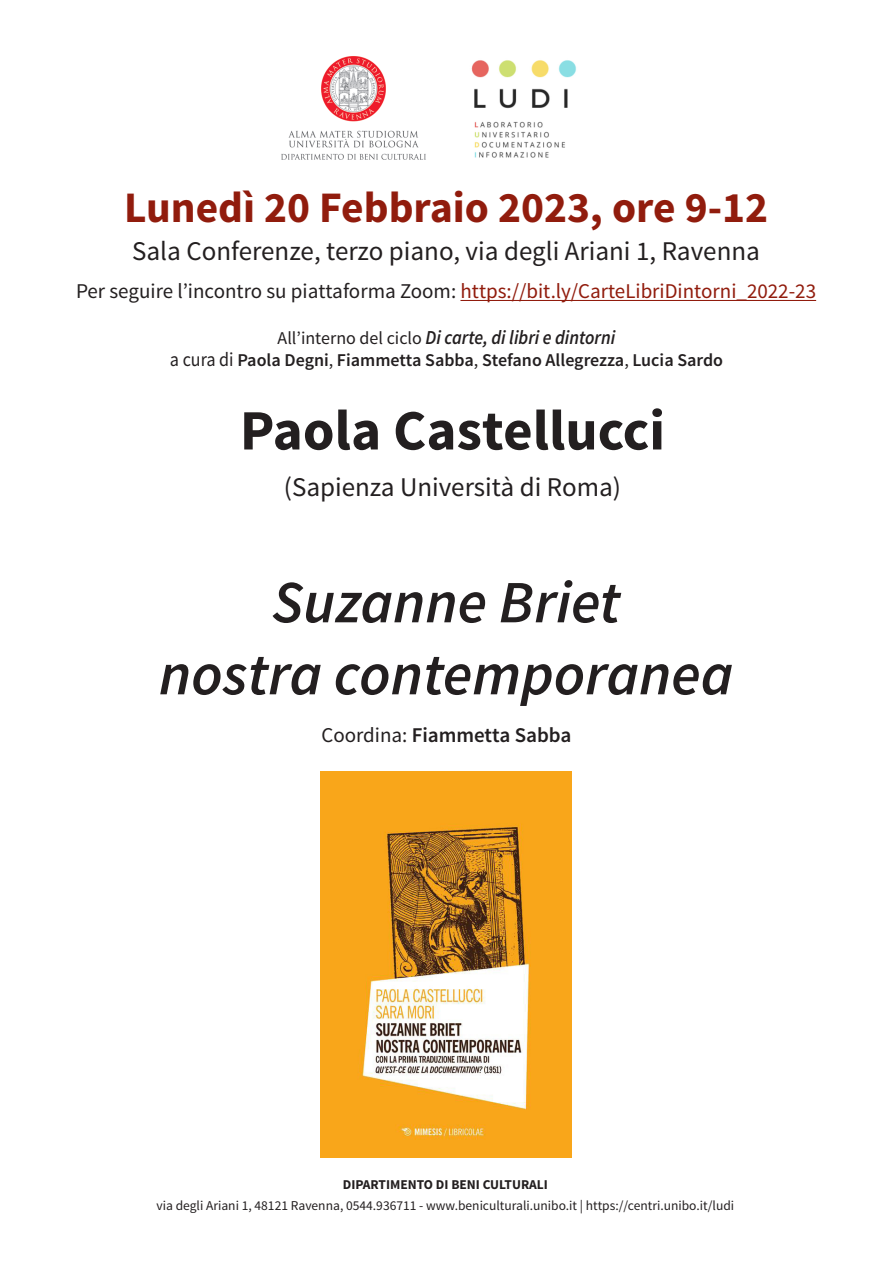
<style>
.page{position:relative;width:893px;height:1263px;background:#fff}
.page>*{position:absolute;margin:0;border:0;box-sizing:border-box;transform-origin:0 0}
.t1{font:italic 600 60px "Source Sans Pro";color:#231f20}
.t2{font:700 57px "Source Sans Pro";color:#231f20}
.t3{font:700 43.5px "Source Sans Pro";color:#911c0d}
.t4{font:27px "Source Sans Pro";color:#231f20}
.t5{font:21px "Source Sans Pro";color:#911c0d}
.t6{font:600 21px "Source Sans Pro";color:#231f20}
.t7{font:italic 600 19.8px "Source Sans Pro";color:#231f20;scale:.91 1}
.t8{font:600 18px "Source Sans Pro";color:#231f20}
.t9{font:13.5px "Source Sans Pro";color:#231f20}
.t10{font:700 13.5px "Source Sans Pro";color:#231f20}
.s1{color:#231f20}
.s2{font-weight:400;font-style:normal;font-size:18px}
.s3{font-weight:400;font-size:19.8px}
.s4{font-weight:400}
</style>
<div class="page">
<hr style="left:460px;top:300px;width:356px;height:1px;background:#911c0d">
<img style="left:320px;top:772px;width:251px;height:386px">
<img style="left:281px;top:56px;width:145px;height:104px">
<img style="left:471px;top:60px;width:105px;height:98px">
<p class="t3" style="left:124px;top:179px;width:645px">Lunedì 20 Febbraio 2023, ore 9-12</p>
<p class="t4" style="left:132px;top:234px;width:629px">Sala Conferenze, terzo piano, via degli Ariani 1, Ravenna</p>
<p class="t5" style="left:76px;top:278px;width:742px"><span class="s1">Per seguire l’incontro su piattaforma Zoom:</span> https://bit.ly/CarteLibriDintorni_2022-23</p>
<p class="t7" style="left:278px;top:325px;width:373px"><span class="s2">All’interno del ciclo</span> Di carte, di libri e dintorni</p>
<p class="t8" style="left:170px;top:348px;width:555px"><span class="s3">a cura di</span> Paola Degni<span class="s4">,</span> Fiammetta Sabba<span class="s4">,</span> Stefano Allegrezza<span class="s4">,</span> Lucia Sardo</p>
<p class="t2" style="left:240px;top:394px;width:427px">Paola Castellucci</p>
<p class="t4" style="left:284px;top:471px;width:339px">(Sapienza Università di Roma)</p>
<p class="t1" style="left:272px;top:565px;width:350px">Suzanne Briet</p>
<p class="t1" style="left:159px;top:637px;width:576px">nostra contemporanea</p>
<p class="t6" style="left:321px;top:722px;width:252px"><span class="s4">Coordina:</span> Fiammetta Sabba</p>
<p class="t10" style="left:343px;top:1175px;width:207px">DIPARTIMENTO DI BENI CULTURALI</p>
<p class="t9" style="left:156px;top:1197px;width:579px">via degli Ariani 1, 48121 Ravenna, 0544.936711 - www.beniculturali.unibo.it | https://centri.unibo.it/ludi</p>
</div>
